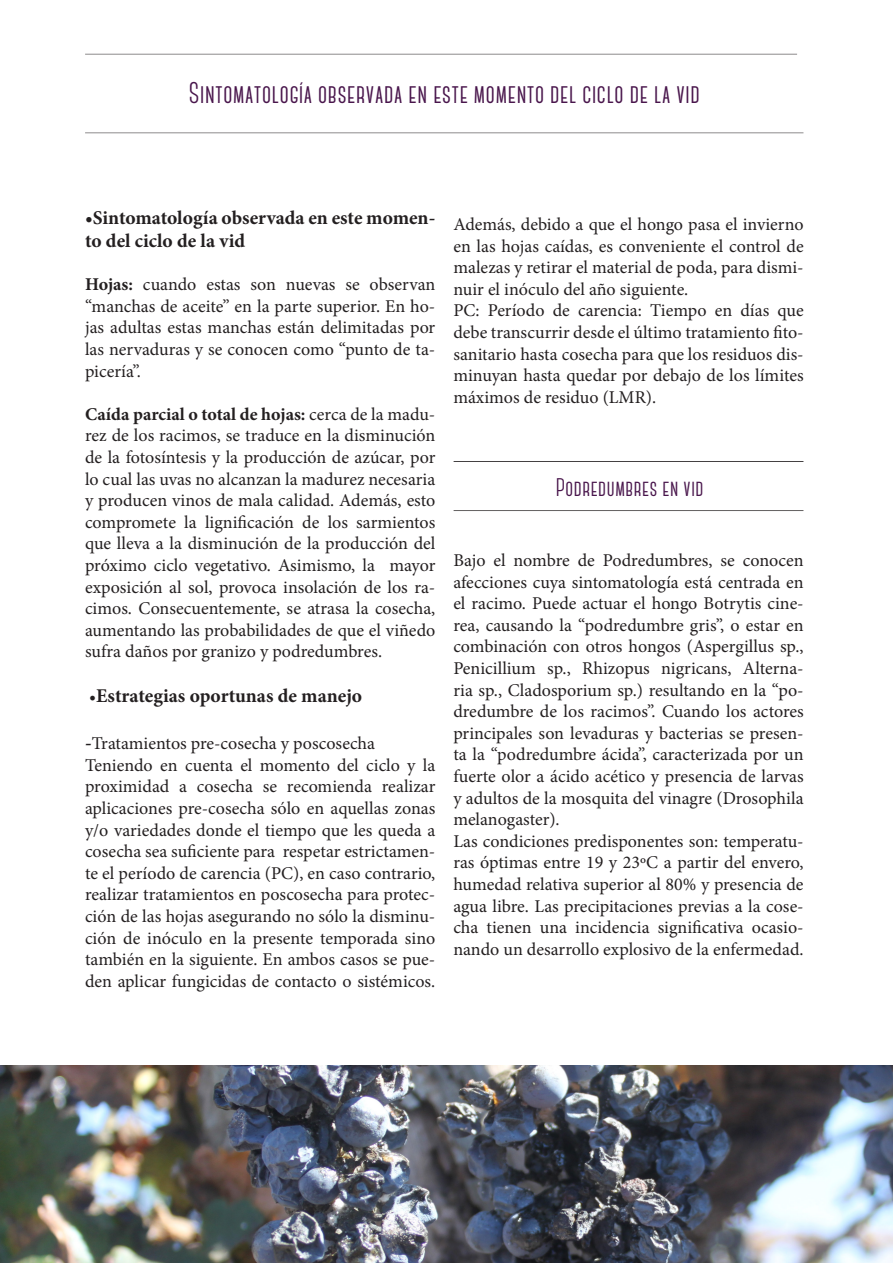
<style>
.page{position:relative;width:893px;height:1263px;background:#fff}
.page>*{position:absolute;margin:0;border:0;box-sizing:border-box;transform-origin:0 0}
.t1{font:700 30px "Canter";letter-spacing:.02em;color:#49164c}
.t2{font:700 25.5px "Canter";letter-spacing:.02em;color:#49164c}
.t3{font:700 19.5px/23.4px "Minion Pro";color:#231f20}
.t4{font:18px/21.6px "Minion Pro";color:#231f20;text-align:justify}
.s1{font-weight:700}
.s2{font-weight:400;font-size:18px}
.s3{font-weight:700;font-size:19.5px}
</style>
<div class="page">
<hr style="left:84px;top:51px;width:714px;height:4px;background:#231f20;opacity:.5">
<div style="left:453px;top:458px;width:353px;height:5px;background:#231f20;opacity:.5"></div>
<div style="left:453px;top:507px;width:353px;height:5px;background:#231f20;opacity:.5"></div>
<img style="left:0;top:1065px;width:893px;height:198px">
<hr style="left:84px;top:130px;width:720px;height:4px;background:#231f20;opacity:.5">
<p class="t1" style="left:189px;top:77px;width:512px">Sintomatología observada en este momento del ciclo de la vid</p>
<p class="t3" style="left:85px;top:205px;width:352px">•Sintomatología observada en este momen&shy;to del ciclo de la vid</p>
<p class="t4" style="left:85px;top:274px;width:352px"><span class="s1">Hojas:</span> cuando estas son nuevas se observan “manchas de aceite” en la parte superior. En ho&shy;jas adultas estas manchas están delimitadas por las nervaduras y se conocen como “punto de ta&shy;picería”.</p>
<p class="t4" style="left:85px;top:403px;width:352px"><span class="s1">Caída parcial o total de hojas:</span> cerca de la madu&shy;rez de los racimos, se traduce en la disminución de la fotosíntesis y la producción de azúcar, por lo cual las uvas no alcanzan la madurez necesaria y producen vinos de mala calidad. Además, esto compromete la lignificación de los sarmientos que lleva a la disminución de la producción del próximo ciclo vegetativo. Asimismo, la mayor exposición al sol, provoca insolación de los ra&shy;cimos. Consecuentemente, se atrasa la cosecha, aumentando las probabilidades de que el viñedo sufra daños por granizo y podredumbres.</p>
<p class="t3" style="left:89px;top:684px;width:275px"><span class="s2">•</span>Estrategias oportunas de manejo</p>
<p class="t4" style="left:85px;top:733px;width:292px"><span class="s3">-</span>Tratamientos pre-cosecha y poscosecha</p>
<p class="t4" style="left:85px;top:754px;width:352px">Teniendo en cuenta el momento del ciclo y la proximidad a cosecha se recomienda realizar aplicaciones pre-cosecha sólo en aquellas zonas y/o variedades donde el tiempo que les queda a cosecha sea suficiente para respetar estrictamen&shy;te el período de carencia (PC), en caso contrario, realizar tratamientos en poscosecha para protec&shy;ción de las hojas asegurando no sólo la disminu&shy;ción de inóculo en la presente temporada sino también en la siguiente. En ambos casos se pue&shy;den aplicar fungicidas de contacto o sistémicos.</p>
<p class="t4" style="left:453px;top:213px;width:352px">Además, debido a que el hongo pasa el invierno en las hojas caídas, es conveniente el control de malezas y retirar el material de poda, para dismi&shy;nuir el inóculo del año siguiente.</p>
<p class="t4" style="left:453px;top:300px;width:352px">PC: Período de carencia: Tiempo en días que debe transcurrir desde el último tratamiento fito&shy;sanitario hasta cosecha para que los residuos dis&shy;minuyan hasta quedar por debajo de los límites máximos de residuo (LMR).</p>
<p class="t2" style="left:556px;top:475px;width:149px">Podredumbres en vid</p>
<p class="t4" style="left:453px;top:549px;width:352px">Bajo el nombre de Podredumbres, se conocen afecciones cuya sintomatología está centrada en el racimo. Puede actuar el hongo Botrytis cine&shy;rea, causando la “podredumbre gris”, o estar en combinación con otros hongos (Aspergillus sp., Penicillium sp., Rhizopus nigricans, Alterna&shy;ria sp., Cladosporium sp.) resultando en la “po&shy;dredumbre de los racimos”. Cuando los actores principales son levaduras y bacterias se presen&shy;ta la “podredumbre ácida”, caracterizada por un fuerte olor a ácido acético y presencia de larvas y adultos de la mosquita del vinagre (Drosophila melanogaster).</p>
<p class="t4" style="left:453px;top:830px;width:352px">Las condiciones predisponentes son: temperatu&shy;ras óptimas entre 19 y 23ºC a partir del envero, humedad relativa superior al 80% y presencia de agua libre. Las precipitaciones previas a la cose&shy;cha tienen una incidencia significativa ocasio&shy;nando un desarrollo explosivo de la enfermedad.</p>
</div>
